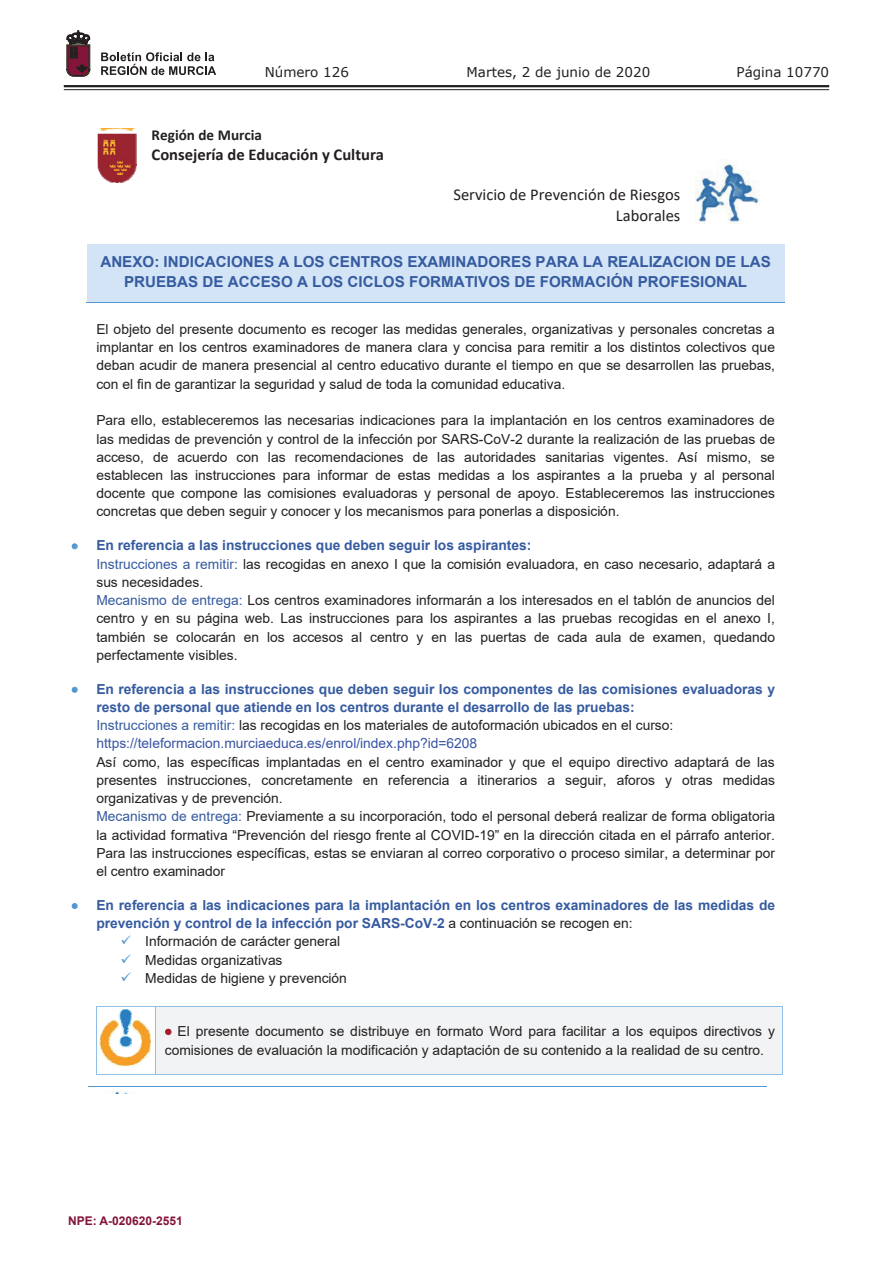
<style>
.page{position:relative;width:893px;height:1263px;background:#fff}
.page>*{position:absolute;margin:0;border:0;box-sizing:border-box;transform-origin:0 0}
.t1{font:16.5px/20.2px "Calibri";color:#231f20;text-align:right}
.t2{font:700 16.5px "Calibri";color:#231f20}
.t3{font:700 15.15px/20.1px "Arial";color:#365ba0;text-align:center}
.t4{font:700 15.15px "Calibri";color:#231f20}
.t5{font:13.8px/18.3px "Arial";color:#231f20}
.t6{font:700 13.8px/18.3px "Arial";color:#365ba0}
.t7{font:13.5px "Verdana";color:#231f20}
.t8{font:700 12px "Arial";color:#83143a}
.s1{color:#5297d1}
.s2{font-weight:700;color:#365ba0}
.s3{color:#365ba0}
.s4{font-weight:400}
.s5{font-weight:400;color:#231f20}
.s6{font-weight:400;color:#3853a3}
.s7{color:#a31c26}
</style>
<div class="page">
<hr style="left:64px;top:85px;width:765px;height:2px;background:#231f20">
<hr style="left:64px;top:89px;width:765px;height:1px;background:#231f20">
<svg style="left:101px;top:52px;width:115px;height:23px"></svg>
<svg style="left:67px;top:31px;width:23px;height:45px"></svg>
<img style="left:97px;top:128px;width:40px;height:55px">
<img style="left:696px;top:164px;width:64px;height:60px">
<img style="left:107px;top:1091px;width:22px;height:2px">
<hr style="left:89px;top:1086px;width:678px;height:1px;background:#5297d1">
<div style="left:87px;top:244px;width:698px;height:58px;background:#d2e4f5"></div>
<hr style="left:86px;top:302px;width:699px;height:1px;background:#5297d1">
<svg style="left:72px;top:544px;width:5px;height:5px"></svg>
<svg style="left:72px;top:687px;width:5px;height:5px"></svg>
<svg style="left:72px;top:903px;width:5px;height:6px"></svg>
<div style="left:155px;top:1007px;width:627px;height:67px;background:#f2f3f4"></div>
<svg style="left:165px;top:1029px;width:6px;height:6px"></svg>
<hr style="left:96px;top:1007px;width:687px;height:1px;background:#8fbfe7">
<hr style="left:96px;top:1007px;width:1px;height:68px;background:#8fbfe7">
<hr style="left:96px;top:1074px;width:59px;height:1px;background:#8fbfe7">
<hr style="left:155px;top:1007px;width:1px;height:68px;background:#8fbfe7">
<hr style="left:155px;top:1074px;width:627px;height:1px;background:#8fbfe7">
<hr style="left:782px;top:1007px;width:1px;height:68px;background:#8fbfe7">
<img style="left:99px;top:1009px;width:52px;height:58px">
<p class="t7" style="left:265px;top:62px;width:86px">Número 126</p>
<p class="t7" style="left:466px;top:62px;width:185px">Martes, 2 de junio de 2020</p>
<p class="t7" style="left:736px;top:62px;width:94px">Página 10770</p>
<p class="t4" style="left:152px;top:124px;width:112px">Región de Murcia</p>
<p class="t2" style="left:152px;top:143px;width:234px">Consejería de Educación y Cultura</p>
<p class="t1" style="left:453px;top:184px;width:228px">Servicio de Prevención de Riesgos<br>Laborales</p>
<p class="t3" style="left:100px;top:252px;width:672px">ANEXO: INDICACIONES A LOS CENTROS EXAMINADORES PARA LA REALIZACION DE LAS<br>PRUEBAS DE ACCESO A LOS CICLOS FORMATIVOS DE FORMACIÓN PROFESIONAL</p>
<p class="t5" style="left:96px;top:320px;width:680px;text-align:justify">El objeto del presente documento es recoger las medidas generales, organizativas y personales concretas a implantar en los centros examinadores de manera clara y concisa para remitir a los distintos colectivos que deban acudir de manera presencial al centro educativo durante el tiempo en que se desarrollen las pruebas, con el fin de garantizar la seguridad y salud de toda la comunidad educativa.</p>
<p class="t5" style="left:96px;top:411px;width:680px;text-align:justify">Para ello, estableceremos las necesarias indicaciones para la implantación en los centros examinadores de las medidas de prevención y control de la infección por SARS-CoV-2 durante la realización de las pruebas de acceso, de acuerdo con las recomendaciones de las autoridades sanitarias vigentes. Así mismo, se establecen las instrucciones para informar de estas medidas a los aspirantes a la prueba y al personal docente que compone las comisiones evaluadoras y personal de apoyo. Estableceremos las instrucciones concretas que deben seguir y conocer y los mecanismos para ponerlas a disposición.</p>
<p class="t5" style="left:96px;top:536px;width:680px;text-indent:-25px"><span class="s1">•</span> <span class="s2">En referencia a las instrucciones que deben seguir los aspirantes:<br></span><span class="s3">Instrucciones a remitir:</span> las recogidas en anexo I que la comisión evaluadora, en caso necesario, adaptará a sus necesidades.<br><span class="s3">Mecanismo de entrega:</span> Los centros examinadores informarán a los interesados en el tablón de anuncios del centro y en su página web. Las instrucciones para los aspirantes a las pruebas recogidas en el anexo I, también se colocarán en los accesos al centro y en las puertas de cada aula de examen, quedando perfectamente visibles.</p>
<p class="t6" style="left:96px;top:680px;width:680px;text-indent:-25px"><span class="s1">•</span> En referencia a las instrucciones que deben seguir los componentes de las comisiones evaluadoras y resto de personal que atiende en los centros durante el desarrollo de las pruebas:<br><span class="s4">Instrucciones a remitir:</span> <span class="s5">las recogidas en los materiales de autoformación ubicados en el curso: </span><span class="s6">https://teleformacion.murciaeduca.es/enrol/index.php?id=6208</span></p>
<p class="t5" style="left:96px;top:752px;width:680px">Así como, las específicas implantadas en el centro examinador y que el equipo directivo adaptará de las presentes instrucciones, concretamente en referencia a itinerarios a seguir, aforos y otras medidas organizativas y de prevención.<br><span class="s3">Mecanismo de entrega:</span> Previamente a su incorporación, todo el personal deberá realizar de forma obligatoria la actividad formativa “Prevención del riesgo frente al COVID-19” en la dirección citada en el párrafo anterior.<br>Para las instrucciones específicas, estas se enviaran al correo corporativo o proceso similar, a determinar por el centro examinador</p>
<p class="t6" style="left:96px;top:896px;width:680px;text-indent:-25px"><span class="s1">•</span> En referencia a las indicaciones para la implantación en los centros examinadores de las medidas de prevención y control de la infección por SARS-CoV-2 <span class="s5">a continuación se recogen en:</span></p>
<p class="t5" style="left:120px;top:932px;width:221px"><span class="s1">✓</span> Información de carácter general</p>
<p class="t5" style="left:120px;top:950px;width:164px"><span class="s1">✓</span> Medidas organizativas</p>
<p class="t5" style="left:120px;top:969px;width:228px"><span class="s1">✓</span> Medidas de higiene y prevención</p>
<p class="t5" style="left:165px;top:1022px;width:612px;line-height:18.9px"><span class="s7">•</span> El presente documento se distribuye en formato Word para facilitar a los equipos directivos y comisiones de evaluación la modificación y adaptación de su contenido a la realidad de su centro.</p>
<p class="t8" style="left:68px;top:1212px;width:116px">NPE: A-020620-2551</p>
</div>
